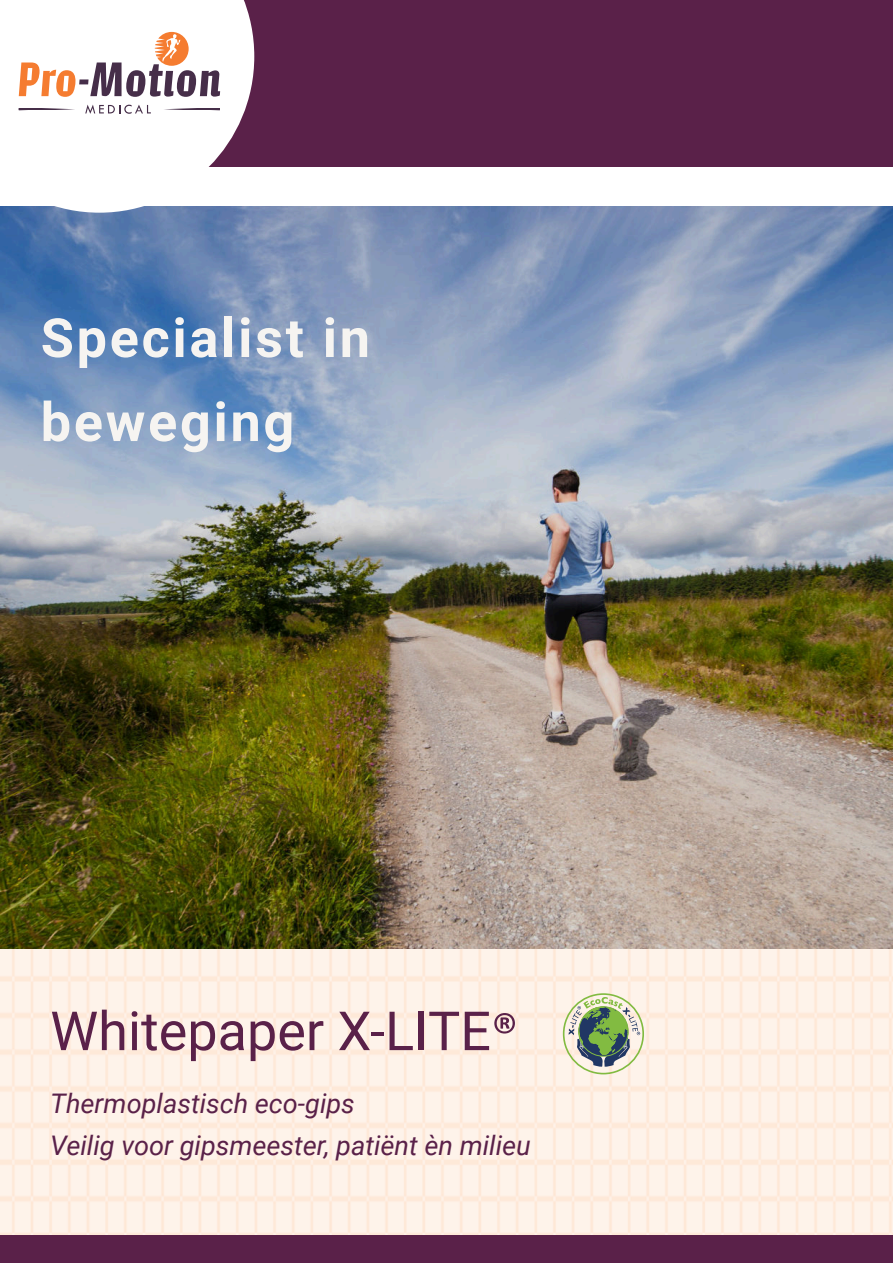
<style>
.page{position:relative;width:893px;height:1263px;background:#fff}
.page>*{position:absolute;margin:0;border:0;box-sizing:border-box;transform-origin:0 0}
.t1{font:700 54px/84px "Roboto";letter-spacing:.05em;color:#f6f4f1}
.t2{font:54px "Roboto";color:#5a2149}
.t3{font:italic 27px/42px "Roboto";color:#5a2149}
.s1{font-family:"Calibri"}
</style>
<div class="page">
<img style="left:0;top:949px;width:893px;height:287px">
<img style="left:0;top:207px;width:893px;height:742px">
<div style="left:186px;top:0;width:707px;height:186px;background:#5a2149"></div>
<svg style="left:0;top:0;width:254px;height:213px"></svg>
<svg style="left:19px;top:63px;width:56px;height:34px"></svg>
<div style="left:79px;top:79px;width:10px;height:5px;background:#462e49"></div>
<svg style="left:85px;top:105px;width:66px;height:9px"></svg>
<svg style="left:90px;top:32px;width:130px;height:65px"></svg>
<svg style="left:163px;top:108px;width:57px;height:2px"></svg>
<svg style="left:19px;top:108px;width:56px;height:2px"></svg>
<div style="left:0;top:167px;width:893px;height:37px;background:#fff"></div>
<div style="left:563px;top:993px;width:81px;height:81px;border:2px solid #82bb41;border-radius:50%"></div>
<svg style="left:569px;top:997px;width:71px;height:70px;background:#9cad91"></svg>
<div style="left:0;top:1236px;width:893px;height:27px;background:#5a2149"></div>
<h1 class="t1" style="left:41px;top:294px;width:331px">Specialist in beweging</h1>
<h1 class="t2" style="left:50px;top:993px;width:470px">Whitepaper X-LITE<span class="s1">®</span></h1>
<p class="t3" style="left:50px;top:1081px;width:482px">Thermoplastisch eco-gips<br>Veilig voor gipsmeester, patiënt èn milieu</p>
</div>
